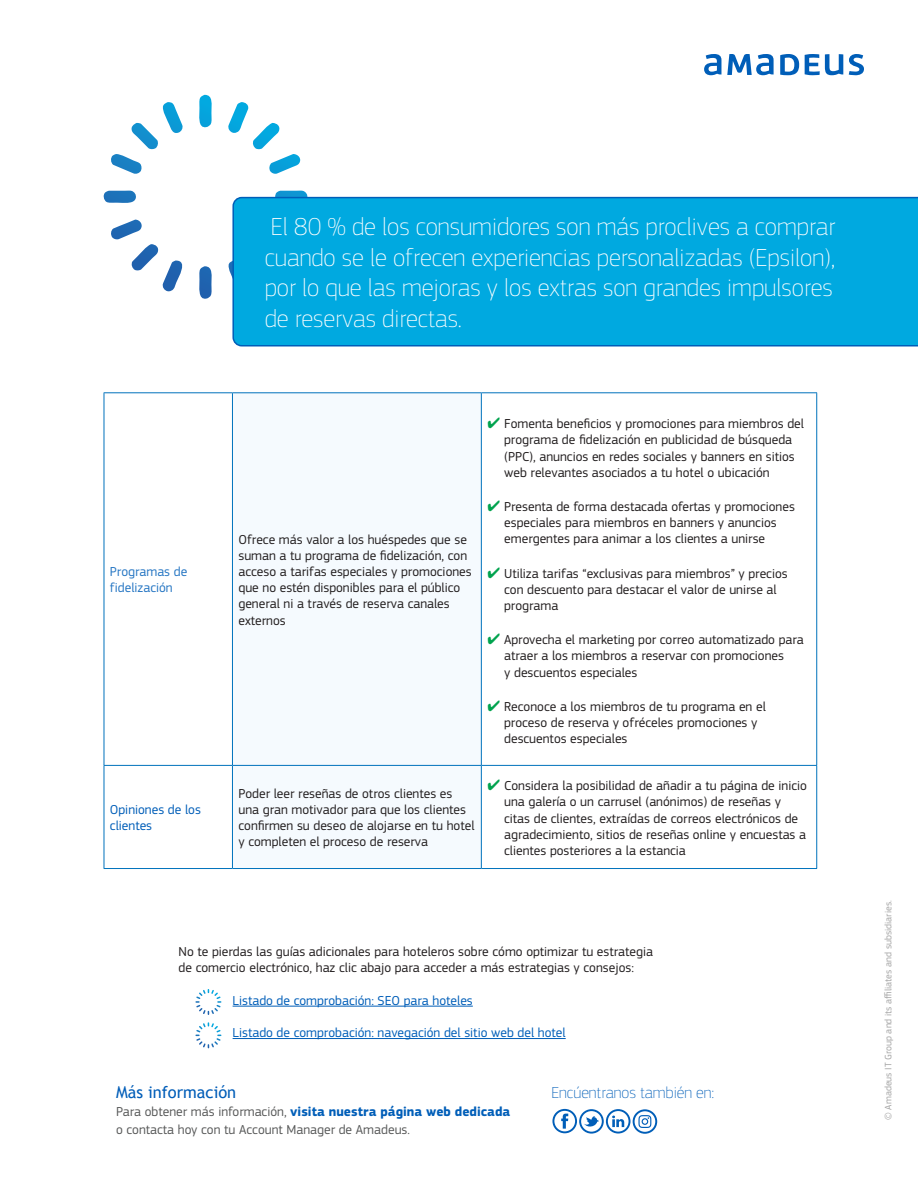
<style>
.page{position:relative;width:918px;height:1188px;background:#fff}
.page>*{position:absolute;margin:0;border:0;box-sizing:border-box;transform-origin:0 0}
.t1{font:100 25.5px/30.6px "Amadeus";color:#fff;text-align:justify}
.t2{font:100 16.5px "Amadeus";color:#005eb8}
.t3{font:16.5px "Trebuchet MS";color:#005db8}
.t4{font:13.5px/16.2px "Amadeus";color:#231f20}
.t5{font:13.5px/16.2px "Amadeus";color:#005eb8}
.t6{font:13.5px/18px "Amadeus";color:#595a5a}
.t7{font:13.5px/16.2px "Amadeus";color:#2676c3}
.t8{font:9.75px "Amadeus";color:#a3a3a3}
.s1{color:#00a34e}
.s2{font-weight:700;color:#005eb8}
</style>
<div class="page">
<svg style="left:199px;top:95px;width:13px;height:33px"></svg>
<svg style="left:111px;top:102px;width:72px;height:72px"></svg>
<svg style="left:228px;top:102px;width:73px;height:72px"></svg>
<svg style="left:103px;top:191px;width:33px;height:12px"></svg>
<svg style="left:274px;top:191px;width:34px;height:6px"></svg>
<svg style="left:111px;top:220px;width:72px;height:72px"></svg>
<svg style="left:228px;top:261px;width:4px;height:16px"></svg>
<svg style="left:199px;top:266px;width:13px;height:33px"></svg>
<div style="left:232px;top:197px;width:686px;height:150px;background:#00a9e0"></div>
<svg style="left:704px;top:54px;width:160px;height:21px"></svg>
<svg style="left:552px;top:1109px;width:105px;height:25px"></svg>
<hr style="left:233px;top:1006px;width:240px;height:1px;background:#005eb8">
<hr style="left:233px;top:1038px;width:333px;height:1px;background:#005eb8">
<svg style="left:195px;top:989px;width:27px;height:26px"></svg>
<svg style="left:195px;top:1022px;width:27px;height:27px"></svg>
<div style="left:233px;top:393px;width:248px;height:475px;background:#f5fafe"></div>
<hr style="left:104px;top:393px;width:1px;height:372px;background:#0072bc">
<hr style="left:232px;top:393px;width:1px;height:372px;background:#0072bc">
<hr style="left:481px;top:393px;width:1px;height:372px;background:#0072bc">
<hr style="left:816px;top:393px;width:1px;height:372px;background:#0072bc">
<hr style="left:104px;top:766px;width:1px;height:102px;background:#0072bc">
<hr style="left:232px;top:766px;width:1px;height:102px;background:#0072bc">
<hr style="left:481px;top:766px;width:1px;height:102px;background:#0072bc">
<hr style="left:816px;top:766px;width:1px;height:102px;background:#0072bc">
<hr style="left:104px;top:392px;width:128px;height:1px;background:#0072bc">
<hr style="left:232px;top:392px;width:249px;height:1px;background:#0072bc">
<hr style="left:481px;top:392px;width:336px;height:1px;background:#0072bc">
<hr style="left:104px;top:765px;width:128px;height:1px;background:#0072bc">
<hr style="left:232px;top:765px;width:249px;height:1px;background:#0072bc">
<hr style="left:481px;top:765px;width:336px;height:1px;background:#0072bc">
<hr style="left:104px;top:868px;width:128px;height:1px;background:#0072bc">
<hr style="left:232px;top:868px;width:249px;height:1px;background:#0072bc">
<hr style="left:481px;top:868px;width:336px;height:1px;background:#0072bc">
<p class="t7" style="left:110px;top:564px;width:79px">Programas de fidelización</p>
<p class="t5" style="left:110px;top:801px;width:92px">Opiniones de los clientes</p>
<h1 class="t1" style="left:265px;top:211px;width:572px">El 80 % de los consumidores son más proclives a comprar cuando se le ofrecen experiencias personalizadas (Epsilon), por lo que las mejoras y los extras son grandes impulsores de reservas directas.</h1>
<p class="t4" style="left:238px;top:531px;width:235px">Ofrece más valor a los huéspedes que se suman a tu programa de fidelización, con acceso a tarifas especiales y promociones que no estén disponibles para el público general ni a través de reserva canales externos</p>
<p class="t4" style="left:504px;top:416px;width:301px;text-indent:-17px"><span class="s1">✔</span> Fomenta beneficios y promociones para miembros del programa de fidelización en publicidad de búsqueda (PPC), anuncios en redes sociales y banners en sitios web relevantes asociados a tu hotel o ubicación</p>
<p class="t4" style="left:504px;top:499px;width:292px;text-indent:-17px"><span class="s1">✔</span> Presenta de forma destacada ofertas y promociones especiales para miembros en banners y anuncios emergentes para animar a los clientes a unirse</p>
<p class="t4" style="left:504px;top:565px;width:285px;text-indent:-17px"><span class="s1">✔</span> Utiliza tarifas “exclusivas para miembros” y precios con descuento para destacar el valor de unirse al programa</p>
<p class="t4" style="left:504px;top:632px;width:301px;text-indent:-17px"><span class="s1">✔</span> Aprovecha el marketing por correo automatizado para atraer a los miembros a reservar con promociones<br>y descuentos especiales</p>
<p class="t4" style="left:504px;top:698px;width:263px;text-indent:-17px"><span class="s1">✔</span> Reconoce a los miembros de tu programa en el proceso de reserva y ofréceles promociones y descuentos especiales</p>
<p class="t4" style="left:238px;top:785px;width:238px">Poder leer reseñas de otros clientes es una gran motivador para que los clientes confirmen su deseo de alojarse en tu hotel y completen el proceso de reserva</p>
<p class="t4" style="left:504px;top:778px;width:304px;text-indent:-17px"><span class="s1">✔</span> Considera la posibilidad de añadir a tu página de inicio una galería o un carrusel (anónimos) de reseñas y citas de clientes, extraídas de correos electrónicos de agradecimiento, sitios de reseñas online y encuestas a clientes posteriores a la estancia</p>
<p class="t4" style="left:179px;top:944px;width:476px">No te pierdas las guías adicionales para hoteleros sobre cómo optimizar tu estrategia de comercio electrónico, haz clic abajo para acceder a más estrategias y consejos:</p>
<p class="t5" style="left:233px;top:992px;width:242px">Listado de comprobación: SEO para hoteles</p>
<p class="t5" style="left:233px;top:1025px;width:335px">Listado de comprobación: navegación del sitio web del hotel</p>
<p class="t3" style="left:116px;top:1082px;width:122px">Más información</p>
<p class="t6" style="left:116px;top:1103px;width:396px">Para obtener más información, <span class="s2">visita nuestra página web dedicada </span>o contacta hoy con tu Account Manager de Amadeus.</p>
<p class="t2" style="left:552px;top:1083px;width:164px">Encúentranos también en:</p>
<p class="t8" style="left:883px;top:1120px;width:221px;rotate:-90deg">© Amadeus IT Group and its affiliates and subsidiaries.</p>
</div>
